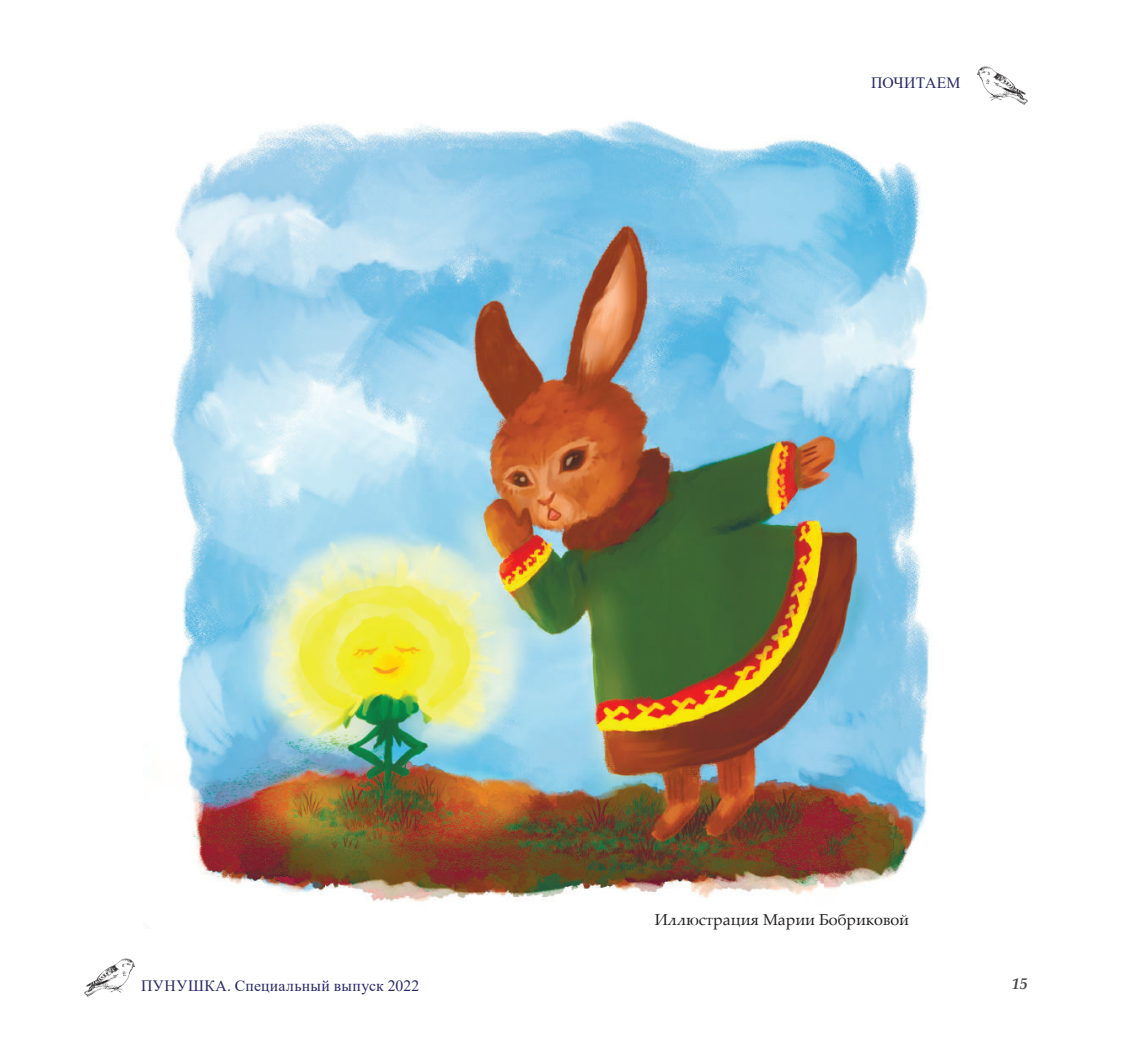
<style>
.page{position:relative;width:1127px;height:1052px;background:#fff}
.page>*{position:absolute;margin:0;border:0;box-sizing:border-box;transform-origin:0 0}
.t1{font:15.75px "Times New Roman";letter-spacing:.02em;color:#272868}
.t2{font:15.75px "Palatino Linotype";color:#231f20}
.t3{font:italic 700 15.75px "Palatino Linotype";color:#454647}
</style>
<div class="page">
<img style="left:977px;top:66px;width:50px;height:39px">
<img style="left:84px;top:958px;width:51px;height:39px">
<img style="left:170px;top:120px;width:762px;height:782px">
<p class="t1" style="left:871px;top:71px;width:91px">ПОЧИТАЕМ</p>
<p class="t1" style="left:141px;top:974px;width:280px">ПУНУШКА. Специальный выпуск 2022</p>
<p class="t2" style="left:654px;top:908px;width:256px">Иллюстрация Марии Бобриковой</p>
<p class="t3" style="left:1011px;top:972px;width:17px">15</p>
</div>
